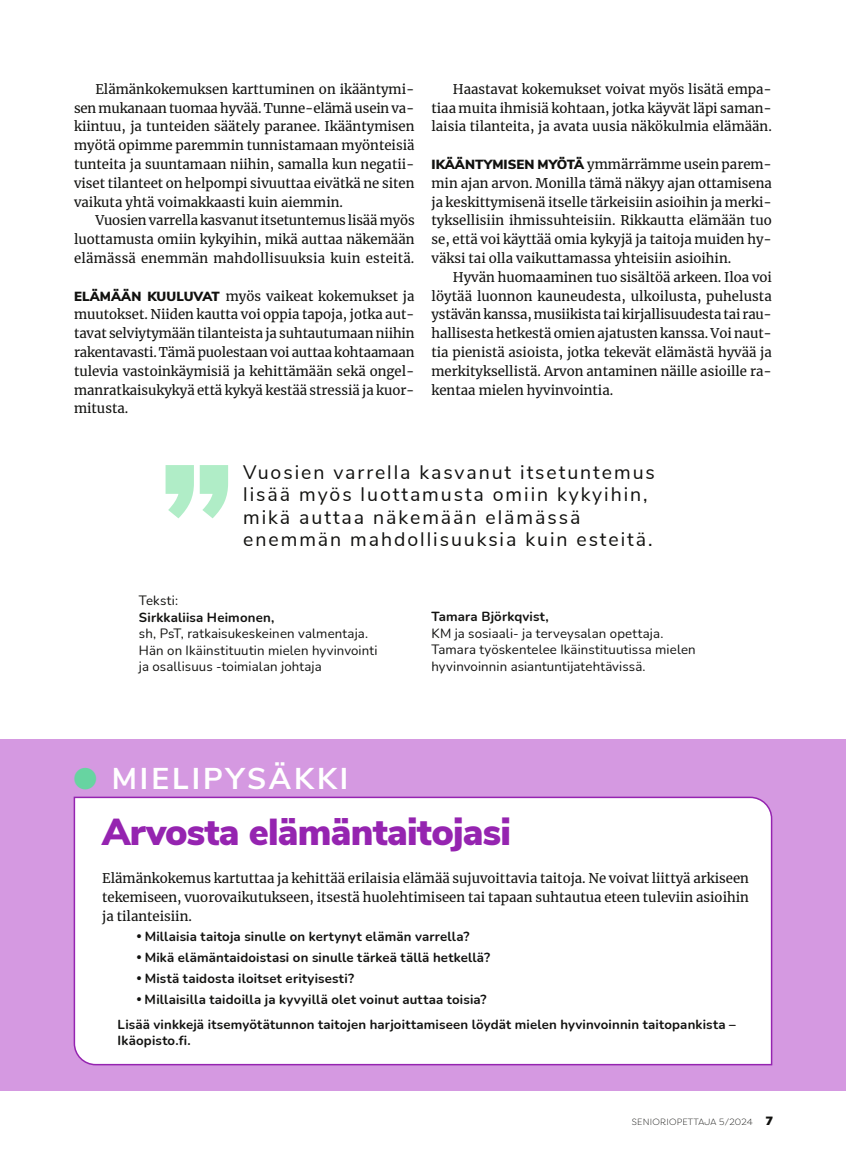
<style>
.page{position:relative;width:846px;height:1165px;background:#fff}
.page>*{position:absolute;margin:0;border:0;box-sizing:border-box;transform-origin:0 0}
.t1{font:900 37.5px "Nunito Sans";letter-spacing:-.02em;color:#9524b0}
.t2{font:700 30px "Nunito Sans";letter-spacing:.1em;color:#fff}
.t3{font:19.5px/22.5px "Nunito Sans";letter-spacing:.1em;color:#11110f}
.t4{font:13.2px/18.8px "Merriweather";color:#11110f;text-align:justify}
.t5{font:700 13.2px/20.7px "Nunito";letter-spacing:.01em;color:#11110f}
.t6{font:13.2px/16.5px "Nunito";letter-spacing:.01em;color:#11110f}
.t7{font:300 9px "Filson Pro";letter-spacing:.025em;color:#11110f}
.s1{font-family:"Nunito Sans";font-weight:900}
.s2{color:#67d4a1}
.s3{font-weight:900;font-size:12px}
</style>
<div class="page">
<div style="left:0;top:739px;width:845px;height:351px;background:#d599e1"></div>
<div style="left:73px;top:796px;width:700px;height:269px;background:#fff"></div>
<svg style="left:165px;top:465px;width:63px;height:53px"></svg>
<svg style="left:137px;top:934px;width:4px;height:4px"></svg>
<svg style="left:137px;top:955px;width:4px;height:4px"></svg>
<svg style="left:137px;top:976px;width:4px;height:4px"></svg>
<svg style="left:137px;top:996px;width:4px;height:4px"></svg>
<p class="t4" style="left:74px;top:79px;width:342px;text-indent:21px">Elämänkokemuksen karttuminen on ikääntymi&shy;sen mukanaan tuomaa hyvää. Tunne- elämä usein va&shy;kiintuu, ja tunteiden säätely paranee. Ikääntymisen myötä opimme paremmin tunnistamaan myönteisiä tunteita ja suuntamaan niihin, samalla kun negatii&shy;viset tilanteet on helpompi sivuuttaa eivätkä ne siten vaikuta yhtä voimakkaasti kuin aiemmin.</p>
<p class="t4" style="left:74px;top:211px;width:342px;text-indent:21px">Vuosien varrella kasvanut itsetuntemus lisää myös luottamusta omiin kykyihin, mikä auttaa näkemään elämässä enemmän mahdollisuuksia kuin esteitä.</p>
<p class="t4" style="left:74px;top:286px;width:342px"><span class="s1">ELÄMÄÄN KUULUVAT</span> myös vaikeat kokemukset ja muutokset. Niiden kautta voi oppia tapoja, jotka aut&shy;tavat selviytymään tilanteista ja suhtautumaan niihin rakentavasti. Tämä puolestaan voi auttaa kohtaamaan tulevia vastoinkäymisiä ja kehittämään sekä ongel&shy;manratkaisukykyä että kykyä kestää stressiä ja kuor&shy;mitusta.</p>
<p class="t4" style="left:431px;top:79px;width:342px;text-indent:21px">Haastavat kokemukset voivat myös lisätä empa&shy;tiaa muita ihmisiä kohtaan, jotka käyvät läpi saman&shy;laisia tilanteita, ja avata uusia näkökulmia elämään.</p>
<p class="t4" style="left:431px;top:154px;width:342px"><span class="s1">IKÄÄNTYMISEN MYÖTÄ</span> ymmärrämme usein parem&shy;min ajan arvon. Monilla tämä näkyy ajan ottamisena ja keskittymisenä itselle tärkeisiin asioihin ja merki&shy;tyksellisiin ihmissuhteisiin. Rikkautta elämään tuo se, että voi käyttää omia kykyjä ja taitoja muiden hy&shy;väksi tai olla vaikuttamassa yhteisiin asioihin.</p>
<p class="t4" style="left:431px;top:267px;width:342px;text-indent:21px">Hyvän huomaaminen tuo sisältöä arkeen. Iloa voi löytää luonnon kauneudesta, ulkoilusta, puhelusta ystävän kanssa, musiikista tai kirjallisuudesta tai rau&shy;hallisesta hetkestä omien ajatusten kanssa. Voi naut&shy;tia pienistä asioista, jotka tekevät elämästä hyvää ja merkityksellistä. Arvon antaminen näille asioille ra&shy;kentaa mielen hyvinvointia.</p>
<h3 class="t3" style="left:243px;top:459px;width:413px">Vuosien varrella kasvanut itsetuntemus lisää myös luottamusta omiin kykyihin, mikä auttaa näkemään elämässä enemmän mahdollisuuksia kuin esteitä.</h3>
<p class="t6" style="left:139px;top:592px;width:41px">Teksti:</p>
<p class="t5" style="left:139px;top:606px;width:137px">Sirkkaliisa Heimonen,</p>
<p class="t6" style="left:139px;top:625px;width:240px">sh, PsT, ratkaisukeskeinen valmentaja.<br>Hän on Ikäinstituutin mielen hyvinvointi ja osallisuus -toimialan johtaja</p>
<h2 class="t2" style="left:74px;top:756px;width:276px"><span class="s2">●</span> MIELIPYSÄKKI</h2>
<p class="t5" style="left:431px;top:606px;width:119px">Tamara Björkqvist,</p>
<p class="t6" style="left:431px;top:624px;width:266px">KM ja sosiaali- ja terveysalan opettaja.<br>Tamara työskentelee Ikäinstituutissa mielen hyvinvoinnin asiantuntijatehtävissä.</p>
<h1 class="t1" style="left:102px;top:803px;width:410px">Arvosta elämäntaitojasi</h1>
<p class="t4" style="left:102px;top:868px;width:648px">Elämänkokemus kartuttaa ja kehittää erilaisia elämää sujuvoittavia taitoja. Ne voivat liittyä arkiseen tekemiseen, vuorovaikutukseen, itsestä huolehtimiseen tai tapaan suhtautua eteen tuleviin asioihin ja tilanteisiin.</p>
<p class="t5" style="left:145px;top:925px;width:347px">Millaisia taitoja sinulle on kertynyt elämän varrella?<br>Mikä elämäntaidoistasi on sinulle tärkeä tällä hetkellä?<br>Mistä taidosta iloitset erityisesti?<br>Millaisilla taidoilla ja kyvyillä olet voinut auttaa toisia?</p>
<p class="t5" style="left:118px;top:1015px;width:619px;line-height:16.5px">Lisää vinkkejä itsemyötätunnon taitojen harjoittamiseen löydät mielen hyvinvoinnin taitopankista –<br>Ikäopisto.fi.</p>
<p class="t7" style="left:631px;top:1116px;width:142px">SENIORIOPETTAJA 5/2024 <span class="s3">7</span></p>
</div>
